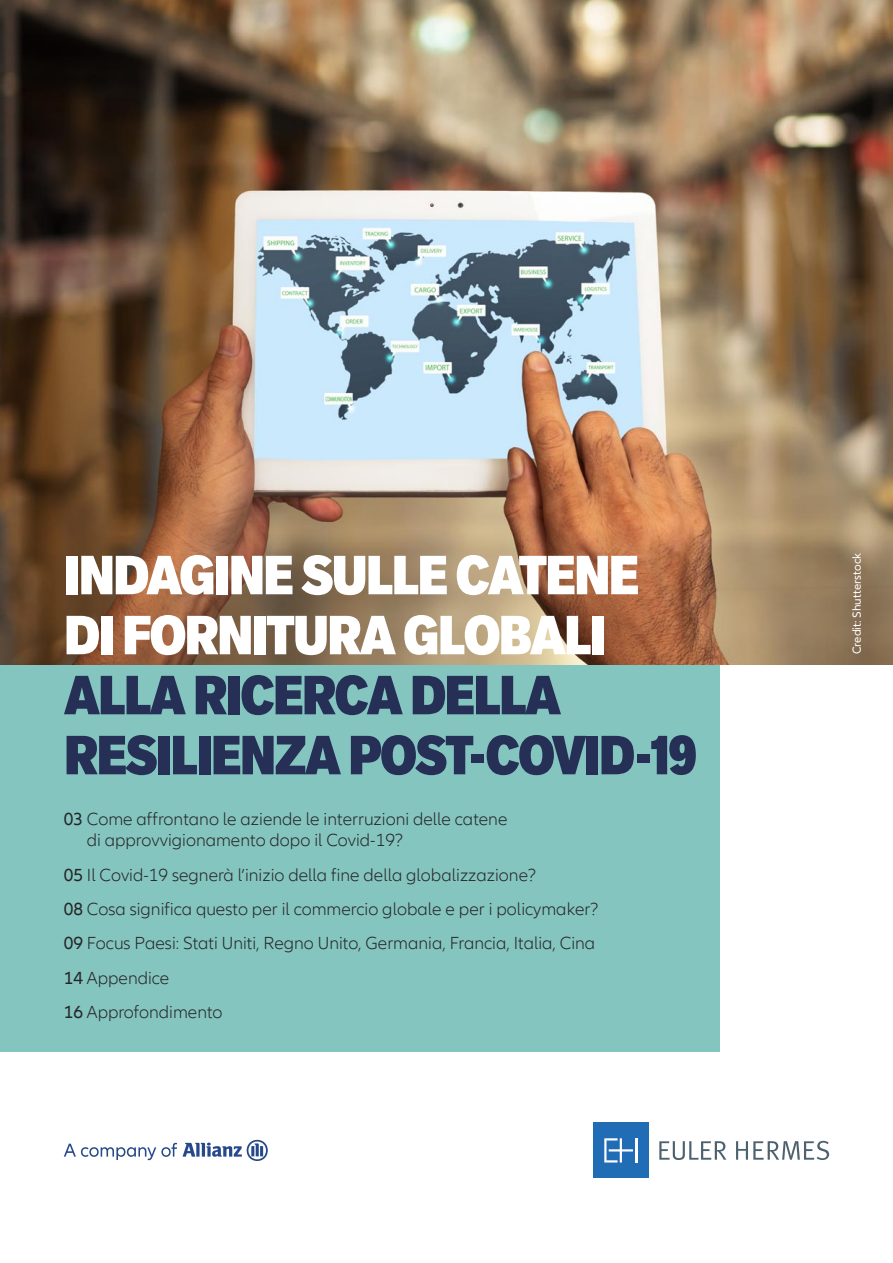
<style>
.page{position:relative;width:893px;height:1263px;background:#fff}
.page>*{position:absolute;margin:0;border:0;box-sizing:border-box;transform-origin:0 0}
.t1{font:900 condensed 54px "Applied Sans Pro";letter-spacing:-.04em;color:#263056}
.t2{font:900 condensed 54px "Applied Sans Pro";letter-spacing:-.04em;color:#fff}
.t3{font:300 18px/21.6px "Allianz Neo";color:#272526}
.t4{font:12px "Allianz Neo";color:#fff}
.s1{font-weight:400}
</style>
<div class="page">
<div style="left:593px;top:1123px;width:55px;height:55px;background:#216db5"></div>
<hr style="left:635px;top:1138px;width:2px;height:24px;background:#fff">
<svg style="left:604px;top:1138px;width:29px;height:24px"></svg>
<svg style="left:659px;top:1141px;width:67px;height:19px"></svg>
<svg style="left:736px;top:1141px;width:93px;height:19px"></svg>
<svg style="left:183px;top:1140px;width:85px;height:21px"></svg>
<svg style="left:64px;top:1143px;width:113px;height:17px"></svg>
<img style="left:0;top:0;width:893px;height:665px">
<div style="left:0;top:665px;width:720px;height:386px;background:#84c5bf"></div>
<p class="t2" style="left:64px;top:541px;width:577px">INDAGINE SULLE CATENE</p>
<p class="t2" style="left:64px;top:601px;width:544px">DI FORNITURA GLOBALI</p>
<p class="t1" style="left:64px;top:661px;width:499px">ALLA RICERCA DELLA</p>
<p class="t1" style="left:64px;top:721px;width:635px">RESILIENZA POST-COVID-19</p>
<p class="t3" style="left:87px;top:808px;width:422px;text-indent:-23px"><span class="s1">03</span> Come affrontano le aziende le interruzioni delle catene di approvvigionamento dopo il Covid-19?</p>
<p class="t3" style="left:64px;top:864px;width:474px"><span class="s1">05</span> Il Covid-19 segnerà l’inizio della fine della globalizzazione?</p>
<p class="t3" style="left:64px;top:898px;width:536px"><span class="s1">08</span> Cosa significa questo per il commercio globale e per i policymaker?</p>
<p class="t3" style="left:64px;top:933px;width:533px"><span class="s1">09</span> Focus Paesi: Stati Uniti, Regno Unito, Germania, Francia, Italia, Cina</p>
<p class="t3" style="left:64px;top:967px;width:107px"><span class="s1">14</span> Appendice</p>
<p class="t3" style="left:64px;top:1001px;width:160px"><span class="s1">16</span> Approfondimento</p>
<p class="t4" style="left:849px;top:654px;width:103px;rotate:-90deg">Credit: Shutterstock</p>
</div>
